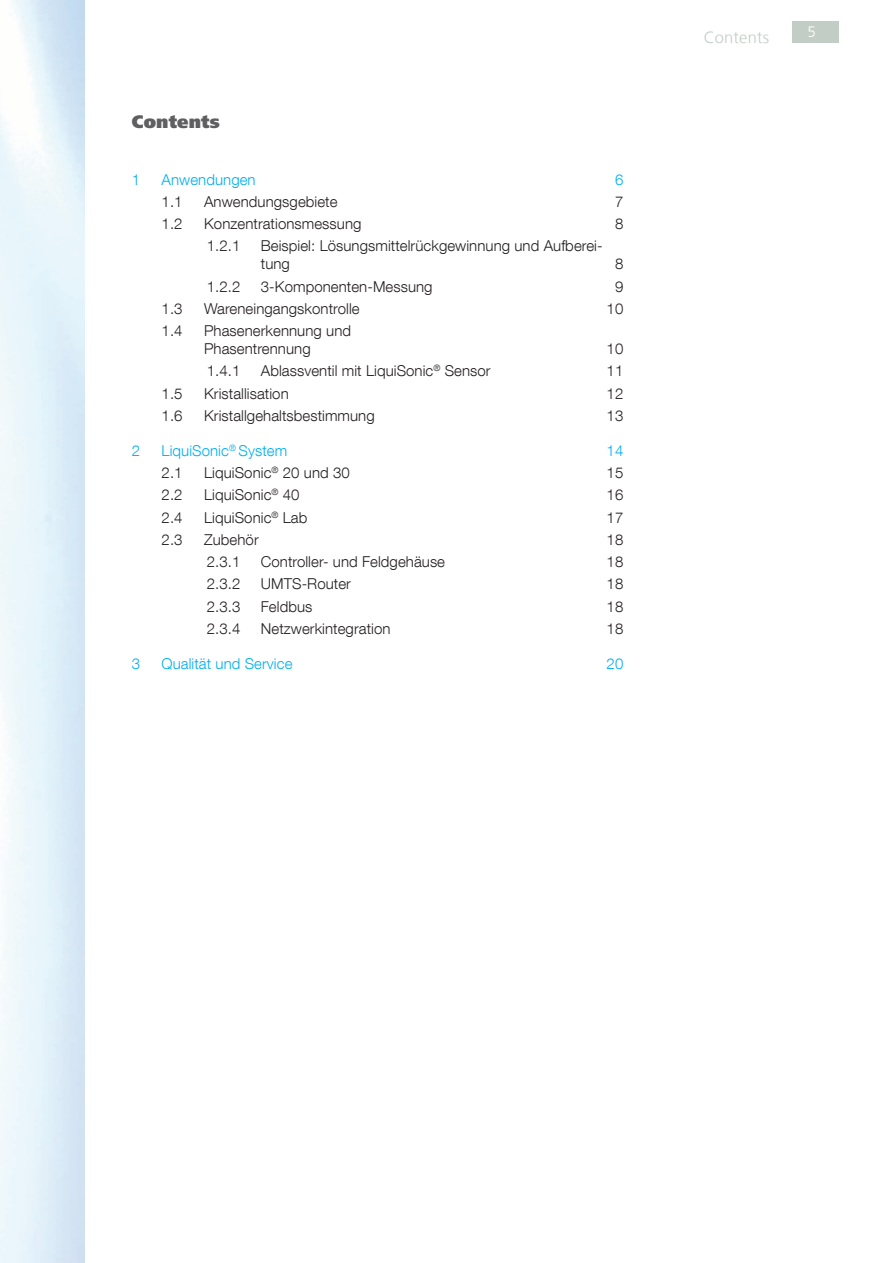
<style>
.page{position:relative;width:893px;height:1263px;background:#fff}
.page>*{position:absolute;margin:0;border:0;box-sizing:border-box;transform-origin:0 0}
.t1{font:900 18px "Frutiger LT Com";letter-spacing:.01em;color:#5f5f62}
.t2{font:300 16.5px "Frutiger LT Com";letter-spacing:.01em;color:#c2cdc5}
.t3{font:300 15px/18px "Helvetica Neue LT Com";letter-spacing:.005em;color:#231f20}
.t4{font:300 15px "Helvetica Neue LT Com";letter-spacing:.005em;color:#00aeef}
.t5{font:300 15px "Frutiger LT Com";color:#fff}
</style>
<div class="page">
<div style="left:792px;top:21px;width:47px;height:22px;background:#c2cdc5"></div>
<p class="t1" style="left:132px;top:111px;width:89px">Contents</p>
<p class="t4" style="left:132px;top:170px;width:10px">1</p>
<p class="t4" style="left:162px;top:170px;width:96px">Anwendungen</p>
<p class="t4" style="left:615px;top:170px;width:10px">6</p>
<p class="t3" style="left:162px;top:192px;width:23px">1.1</p>
<p class="t3" style="left:204px;top:192px;width:135px">Anwendungsgebiete</p>
<p class="t3" style="left:615px;top:192px;width:10px">7</p>
<p class="t3" style="left:162px;top:214px;width:23px">1.2</p>
<p class="t3" style="left:204px;top:214px;width:159px">Konzentrationsmessung</p>
<p class="t3" style="left:615px;top:214px;width:10px">8</p>
<p class="t3" style="left:207px;top:237px;width:35px">1.2.1</p>
<p class="t3" style="left:261px;top:237px;width:343px">Beispiel: Lösungsmittelrückgewinnung und Aufberei&shy;tung</p>
<p class="t3" style="left:615px;top:255px;width:10px">8</p>
<p class="t3" style="left:207px;top:277px;width:35px">1.2.2</p>
<p class="t3" style="left:261px;top:277px;width:173px">3-Komponenten-Messung</p>
<p class="t3" style="left:615px;top:277px;width:10px">9</p>
<p class="t3" style="left:162px;top:299px;width:23px">1.3</p>
<p class="t3" style="left:204px;top:299px;width:157px">Wareneingangskontrolle</p>
<p class="t3" style="left:607px;top:299px;width:18px">10</p>
<p class="t3" style="left:162px;top:321px;width:23px">1.4</p>
<p class="t3" style="left:204px;top:321px;width:148px">Phasenerkennung und<br>Phasentrennung</p>
<p class="t3" style="left:607px;top:339px;width:18px">10</p>
<p class="t3" style="left:207px;top:362px;width:35px">1.4.1</p>
<p class="t3" style="left:261px;top:362px;width:231px">Ablassventil mit LiquiSonic<sup>®</sup> Sensor</p>
<p class="t3" style="left:607px;top:362px;width:18px">11</p>
<p class="t3" style="left:162px;top:384px;width:22px">1.5</p>
<p class="t3" style="left:204px;top:384px;width:86px">Kristallisation</p>
<p class="t3" style="left:607px;top:384px;width:18px">12</p>
<p class="t3" style="left:162px;top:406px;width:22px">1.6</p>
<p class="t3" style="left:204px;top:406px;width:172px">Kristallgehaltsbestimmung</p>
<p class="t3" style="left:607px;top:406px;width:18px">13</p>
<p class="t4" style="left:132px;top:441px;width:10px">2</p>
<p class="t4" style="left:162px;top:441px;width:127px">LiquiSonic<sup>®</sup> System</p>
<p class="t4" style="left:607px;top:441px;width:18px">14</p>
<p class="t3" style="left:162px;top:463px;width:22px">2.1</p>
<p class="t3" style="left:204px;top:463px;width:147px">LiquiSonic<sup>®</sup> 20 und 30</p>
<p class="t3" style="left:607px;top:463px;width:18px">15</p>
<p class="t3" style="left:162px;top:486px;width:23px">2.2</p>
<p class="t3" style="left:204px;top:486px;width:97px">LiquiSonic<sup>®</sup> 40</p>
<p class="t3" style="left:607px;top:486px;width:18px">16</p>
<p class="t3" style="left:162px;top:508px;width:23px">2.4</p>
<p class="t3" style="left:204px;top:508px;width:105px">LiquiSonic<sup>®</sup> Lab</p>
<p class="t3" style="left:607px;top:508px;width:18px">17</p>
<p class="t3" style="left:162px;top:530px;width:23px">2.3</p>
<p class="t3" style="left:204px;top:530px;width:56px">Zubehör</p>
<p class="t3" style="left:607px;top:530px;width:18px">18</p>
<p class="t3" style="left:207px;top:552px;width:35px">2.3.1</p>
<p class="t3" style="left:261px;top:552px;width:186px">Controller- und Feldgehäuse</p>
<p class="t3" style="left:607px;top:552px;width:18px">18</p>
<p class="t3" style="left:207px;top:575px;width:35px">2.3.2</p>
<p class="t3" style="left:261px;top:575px;width:92px">UMTS-Router</p>
<p class="t3" style="left:607px;top:575px;width:18px">18</p>
<p class="t3" style="left:207px;top:597px;width:35px">2.3.3</p>
<p class="t3" style="left:261px;top:597px;width:53px">Feldbus</p>
<p class="t3" style="left:607px;top:597px;width:18px">18</p>
<p class="t3" style="left:207px;top:619px;width:35px">2.3.4</p>
<p class="t3" style="left:261px;top:619px;width:131px">Netzwerkintegration</p>
<p class="t3" style="left:607px;top:619px;width:18px">18</p>
<p class="t4" style="left:132px;top:654px;width:10px">3</p>
<p class="t4" style="left:162px;top:654px;width:132px">Qualität und Service</p>
<p class="t4" style="left:607px;top:654px;width:18px">20</p>
<p class="t2" style="left:704px;top:27px;width:63px">Contents</p>
<p class="t5" style="left:808px;top:23px;width:10px">5</p>
</div>
